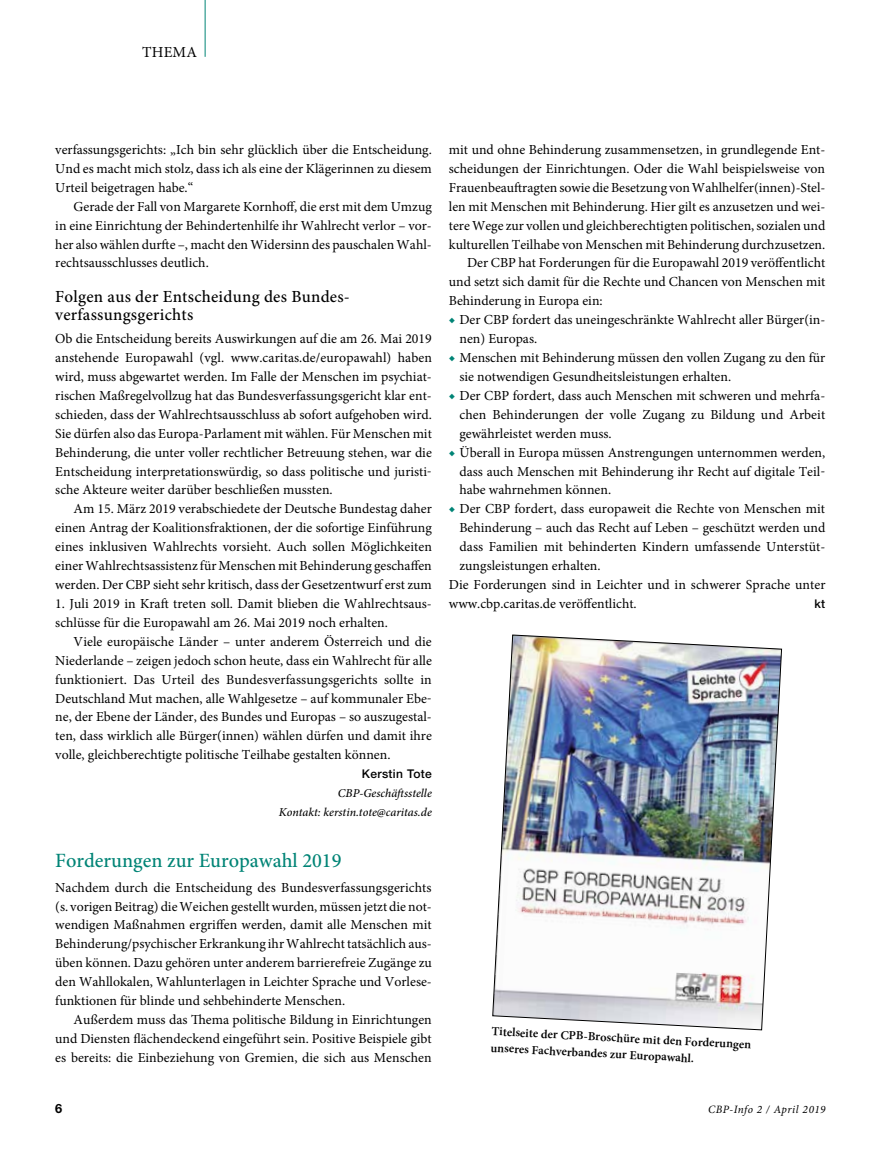
<style>
.page{position:relative;width:885px;height:1149px;background:#fff}
.page>*{position:absolute;margin:0;border:0;box-sizing:border-box;transform-origin:0 0}
.t1{font:500 20.25px "Minion Pro";color:#008476}
.t2{font:500 16.95px/18.6px "Minion Pro";letter-spacing:.015em;color:#000}
.t3{font:15.3px "Minion Pro";letter-spacing:.01em;color:#000}
.t4{font:13.8px/18.9px "Minion Pro";color:#000;text-align:justify}
.t5{font:700 12.75px "Helvetica Neue LT Std";color:#000}
.t6{font:600 12.3px/16.5px "Minion Pro";color:#000}
.t7{font:italic 500 12px/18.9px "Minion Pro";color:#000;text-align:right}
.t8{font:500 12px "Helvetica Neue LT Std";letter-spacing:.03em;color:#000}
.t9{font:italic 11.25px "Minion Pro";letter-spacing:.04em;color:#000}
.s1{color:#008476}
</style>
<div class="page">
<hr style="left:205px;top:0;width:1px;height:57px;background:#008476">
<img style="left:492px;top:634px;width:290px;height:396px">
<p class="t3" style="left:142px;top:42px;width:56px">THEMA</p>
<p class="t4" style="left:55px;top:140px;width:378px">verfassungsgerichts: „Ich bin sehr glücklich über die Entscheidung.<br>Und es macht mich stolz, dass ich als eine der Klägerinnen zu diesem Urteil beigetragen habe.“</p>
<p class="t4" style="left:55px;top:197px;width:378px;text-indent:18px">Gerade der Fall von Margarete Kornhoff, die erst mit dem Umzug in eine Einrichtung der Behindertenhilfe ihr Wahlrecht verlor – vor&shy;her also wählen durfte –, macht den Widersinn des pauschalen Wahl&shy;rechtsausschlusses deutlich.</p>
<p class="t2" style="left:55px;top:287px;width:296px">Folgen aus der Entscheidung des Bundes&shy;verfassungsgerichts</p>
<p class="t4" style="left:55px;top:329px;width:378px">Ob die Entscheidung bereits Auswirkungen auf die am 26. Mai 2019 anstehende Europawahl (vgl. www.caritas.de/europawahl) haben wird, muss abgewartet werden. Im Falle der Menschen im psychiat&shy;rischen Maßregelvollzug hat das Bundesverfassungsgericht klar ent&shy;schieden, dass der Wahlrechtsausschluss ab sofort aufgehoben wird.<br>Sie dürfen also das Europa-Parlament mit wählen. Für Menschen mit Behinderung, die unter voller rechtlicher Betreuung stehen, war die Entscheidung interpretationswürdig, so dass politische und juristi&shy;sche Akteure weiter darüber beschließen mussten.</p>
<p class="t4" style="left:55px;top:499px;width:378px;text-indent:18px">Am 15. März 2019 verabschiedete der Deutsche Bundestag daher einen Antrag der Koalitionsfraktionen, der die sofortige Einführung eines inklusiven Wahlrechts vorsieht. Auch sollen Möglichkeiten einer Wahlrechtsassistenz für Menschen mit Behinderung geschaffen werden. Der CBP sieht sehr kritisch, dass der Gesetzentwurf erst zum</p>
<p class="t4" style="left:55px;top:594px;width:378px">1. Juli 2019 in Kraft treten soll. Damit blieben die Wahlrechtsaus&shy;schlüsse für die Europawahl am 26. Mai 2019 noch erhalten.</p>
<p class="t4" style="left:55px;top:631px;width:378px;text-indent:18px">Viele europäische Länder – unter anderem Österreich und die Niederlande – zeigen jedoch schon heute, dass ein Wahlrecht für alle funktioniert. Das Urteil des Bundesverfassungsgerichts sollte in Deutschland Mut machen, alle Wahlgesetze – auf kommunaler Ebe&shy;ne, der Ebene der Länder, des Bundes und Europas – so auszugestal&shy;ten, dass wirklich alle Bürger(innen) wählen dürfen und damit ihre volle, gleichberechtigte politische Teilhabe gestalten können.</p>
<p class="t8" style="left:362px;top:766px;width:71px">Kerstin Tote</p>
<p class="t7" style="left:279px;top:783px;width:154px">CBP-Geschäftsstelle<br>Kontakt: kerstin.tote@caritas.de</p>
<h1 class="t1" style="left:55px;top:846px;width:288px">Forderungen zur Europawahl 2019</h1>
<p class="t4" style="left:55px;top:877px;width:378px">Nachdem durch die Entscheidung des Bundesverfassungsgerichts (s. vorigen Beitrag) die Weichen gestellt wurden, müssen jetzt die not&shy;wendigen Maßnahmen ergriffen werden, damit alle Menschen mit Behinderung/psychischer Erkrankung ihr Wahlrecht tatsächlich aus&shy;üben können. Dazu gehören unter anderem barrierefreie Zugänge zu den Wahllokalen, Wahlunterlagen in Leichter Sprache und Vorlese&shy;funktionen für blinde und sehbehinderte Menschen.</p>
<p class="t4" style="left:55px;top:1009px;width:378px;text-indent:18px">Außerdem muss das Thema politische Bildung in Einrichtungen und Diensten flächendeckend eingeführt sein. Positive Beispiele gibt es bereits: die Einbeziehung von Gremien, die sich aus Menschen</p>
<p class="t5" style="left:55px;top:1100px;width:9px">6</p>
<p class="t4" style="left:449px;top:140px;width:378px">mit und ohne Behinderung zusammensetzen, in grundlegende Ent-</p>
<p class="t4" style="left:449px;top:159px;width:377px">scheidungen der Einrichtungen. Oder die Wahl beispielsweise von</p>
<p class="t4" style="left:449px;top:178px;width:378px">Frauenbeauftragten sowie die Besetzung von Wahlhelfer(innen)-Stel-</p>
<p class="t4" style="left:449px;top:197px;width:378px">len mit Menschen mit Behinderung. Hier gilt es anzusetzen und wei-</p>
<p class="t4" style="left:449px;top:216px;width:378px">tere Wege zur vollen und gleichberechtigten politischen, sozialen und</p>
<p class="t4" style="left:449px;top:235px;width:378px">kulturellen Teilhabe von Menschen mit Behinderung durchzusetzen.</p>
<p class="t4" style="left:467px;top:253px;width:359px">Der CBP hat Forderungen für die Europawahl 2019 veröffentlicht</p>
<p class="t4" style="left:449px;top:272px;width:378px">und setzt sich damit für die Rechte und Chancen von Menschen mit</p>
<p class="t4" style="left:449px;top:291px;width:155px">Behinderung in Europa ein:</p>
<p class="t4" style="left:459px;top:310px;width:367px;text-indent:-11px"><span class="s1">◆</span> Der CBP fordert das uneingeschränkte Wahlrecht aller Bürger(in&shy;nen) Europas.</p>
<p class="t4" style="left:459px;top:348px;width:367px;text-indent:-11px"><span class="s1">◆</span> Menschen mit Behinderung müssen den vollen Zugang zu den für sie notwendigen Gesundheitsleistungen erhalten.</p>
<p class="t4" style="left:459px;top:386px;width:367px;text-indent:-11px"><span class="s1">◆</span> Der CBP fordert, dass auch Menschen mit schweren und mehrfa&shy;chen Behinderungen der volle Zugang zu Bildung und Arbeit gewährleistet werden muss.</p>
<p class="t4" style="left:459px;top:442px;width:367px;text-indent:-11px"><span class="s1">◆</span> Überall in Europa müssen Anstrengungen unternommen werden, dass auch Menschen mit Behinderung ihr Recht auf digitale Teil&shy;habe wahrnehmen können.</p>
<p class="t4" style="left:449px;top:499px;width:377px"><span class="s1">◆</span> Der CBP fordert, dass europaweit die Rechte von Menschen mit</p>
<p class="t4" style="left:459px;top:518px;width:367px">Behinderung – auch das Recht auf Leben – geschützt werden und</p>
<p class="t4" style="left:459px;top:537px;width:367px">dass Familien mit behinderten Kindern umfassende Unterstüt-</p>
<p class="t4" style="left:459px;top:556px;width:143px">zungsleistungen erhalten.</p>
<p class="t4" style="left:449px;top:575px;width:378px">Die Forderungen sind in Leichter und in schwerer Sprache unter</p>
<p class="t4" style="left:449px;top:594px;width:189px">www.cbp.caritas.de veröffentlicht.</p>
<p class="t8" style="left:814px;top:596px;width:12px">kt</p>
<p class="t6" style="left:492px;top:1022px;width:261px;rotate:3deg">Titelseite der CPB-Broschüre mit den Forderungen unseres Fachverbandes zur Europawahl.</p>
<p class="t9" style="left:708px;top:1101px;width:119px">CBP-Info 2 / April 2019</p>
</div>
